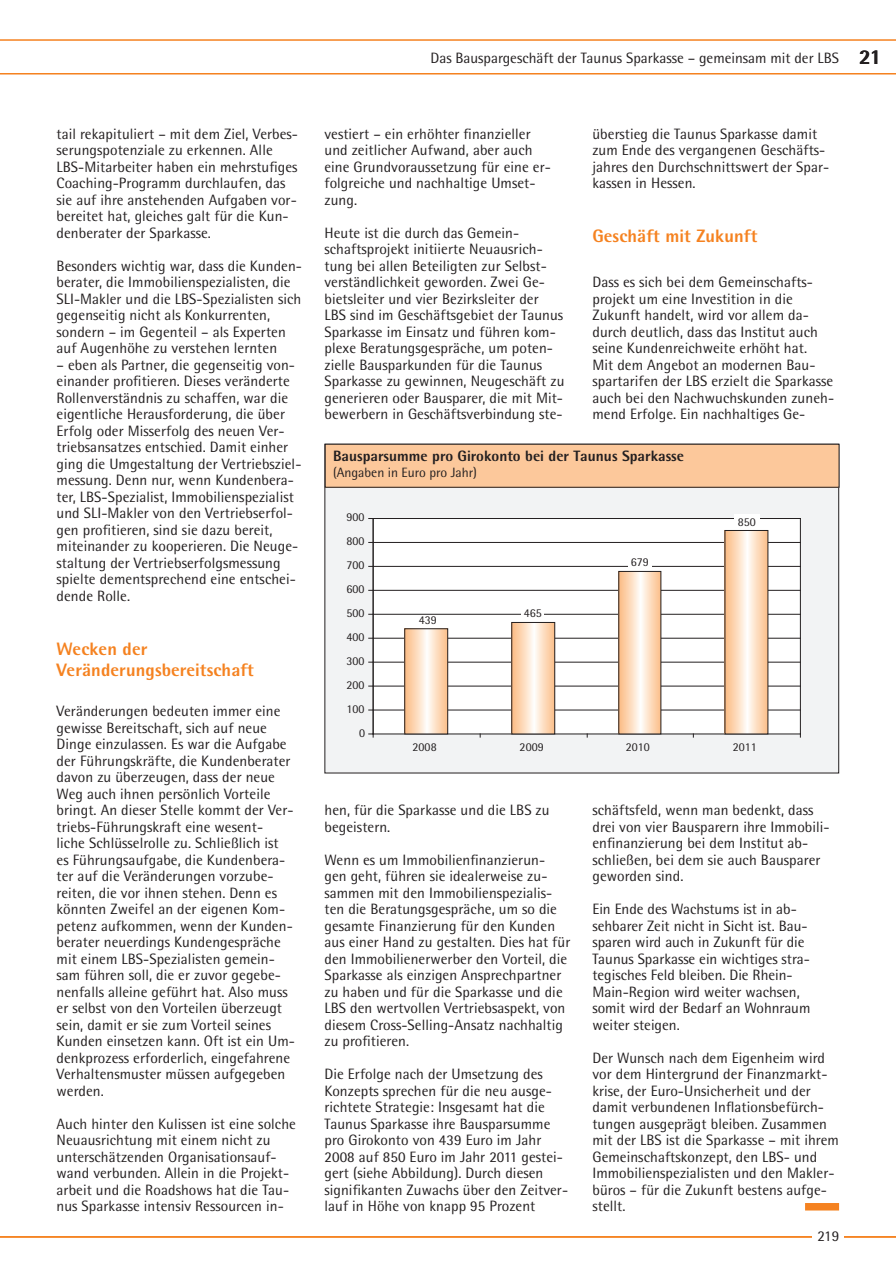
<style>
.page{position:relative;width:896px;height:1272px;background:#fff}
.page>*{position:absolute;margin:0;border:0;box-sizing:border-box;transform-origin:0 0}
.t1{font:800 18px/21px "Rotis Semi Sans";letter-spacing:.005em;color:#f58220}
.t2{font:15px/16.5px "Rotis Semi Sans";letter-spacing:.005em;color:#231f20}
.t3{font:800 15px "Rotis Semi Sans";color:#231f20}
.t4{font:13.5px "Rotis Semi Sans";color:#231f20}
.t5{font:12px "Rotis Semi Sans";color:#231f20}
.s1{font-weight:800;font-size:21px}
</style>
<div class="page">
<svg style="left:0;top:39px;width:896px;height:36px"></svg>
<hr style="left:0;top:1236px;width:896px;height:2px;background:#f58220">
<div style="left:805px;top:1203px;width:34px;height:7px;background:#f58220"></div>
<div style="left:325px;top:444px;width:514px;height:329px;background:#f2f3f4"></div>
<div style="left:373px;top:519px;width:427px;height:215px;background:#fff"></div>
<hr style="left:373px;top:710px;width:427px;height:1px;background:#231f20">
<hr style="left:373px;top:686px;width:427px;height:1px;background:#231f20">
<hr style="left:373px;top:662px;width:427px;height:1px;background:#231f20">
<hr style="left:373px;top:638px;width:427px;height:1px;background:#231f20">
<hr style="left:373px;top:614px;width:427px;height:1px;background:#231f20">
<hr style="left:373px;top:590px;width:427px;height:1px;background:#231f20">
<hr style="left:373px;top:566px;width:427px;height:1px;background:#231f20">
<hr style="left:373px;top:542px;width:427px;height:1px;background:#231f20">
<hr style="left:373px;top:518px;width:427px;height:1px;background:#231f20">
<hr style="left:800px;top:518px;width:1px;height:216px;background:#231f20">
<hr style="left:373px;top:734px;width:427px;height:1px;background:#231f20">
<svg style="left:406px;top:630px;width:40px;height:102px;background:#fddec2"></svg>
<div style="left:404px;top:628px;width:44px;height:106px;border:1px solid #231f20"></div>
<svg style="left:513px;top:624px;width:40px;height:108px;background:#fddec2"></svg>
<div style="left:511px;top:622px;width:44px;height:112px;border:1px solid #231f20"></div>
<svg style="left:620px;top:573px;width:39px;height:159px;background:#fddec2"></svg>
<svg style="left:726px;top:532px;width:40px;height:200px;background:#fddec2"></svg>
<hr style="left:373px;top:518px;width:1px;height:216px;background:#231f20">
<div style="left:521px;top:612px;width:23px;height:6px;background:#fff"></div>
<div style="left:628px;top:562px;width:23px;height:6px;background:#fff"></div>
<div style="left:734px;top:515px;width:25px;height:6px;background:#fff"></div>
<div style="left:325px;top:444px;width:514px;height:43px;background:#fcc89b"></div>
<div style="left:325px;top:444px;width:514px;height:44px;border:1px solid #231f20"></div>
<div style="left:812px;top:1217px;width:32px;height:31px;background:#fff"></div>
<p class="t2" style="left:430px;top:50px;width:453px">Das Bauspargeschäft der Taunus Sparkasse – gemeinsam mit der LBS <span class="s1">21</span></p>
<p class="t2" style="left:57px;top:125px;width:243px">tail rekapituliert – mit dem Ziel, Verbes&shy;serungspotenziale zu erkennen. Alle LBS-Mitarbeiter haben ein mehrstufiges Coaching-Programm durchlaufen, das sie auf ihre anstehenden Aufgaben vor&shy;bereitet hat, gleiches galt für die Kun&shy;denberater der Sparkasse.</p>
<p class="t2" style="left:57px;top:257px;width:247px">Besonders wichtig war, dass die Kunden&shy;berater, die Immobilienspezialisten, die SLI-Makler und die LBS-Spezialisten sich gegenseitig nicht als Konkurrenten, sondern – im Gegenteil – als Experten auf Augenhöhe zu verstehen lernten</p>
<p class="t2" style="left:57px;top:356px;width:246px">– eben als Partner, die gegenseitig von&shy;einander profitieren. Dieses veränderte Rollenverständnis zu schaffen, war die eigentliche Herausforderung, die über Erfolg oder Misserfolg des neuen Ver&shy;triebsansatzes entschied. Damit einher ging die Umgestaltung der Vertriebsziel&shy;messung. Denn nur, wenn Kundenbera&shy;ter, LBS-Spezialist, Immobilienspezialist und SLI-Makler von den Vertriebserfol&shy;gen profitieren, sind sie dazu bereit, miteinander zu kooperieren. Die Neuge&shy;staltung der Vertriebserfolgsmessung spielte dementsprechend eine entschei&shy;dende Rolle.</p>
<p class="t1" style="left:57px;top:638px;width:199px">Wecken der<br>Veränderungsbereitschaft</p>
<p class="t2" style="left:57px;top:703px;width:240px">Veränderungen bedeuten immer eine gewisse Bereitschaft, sich auf neue Dinge einzulassen. Es war die Aufgabe der Führungskräfte, die Kundenberater davon zu überzeugen, dass der neue Weg auch ihnen persönlich Vorteile bringt. An dieser Stelle kommt der Ver&shy;triebs-Führungskraft eine wesent&shy;liche Schlüsselrolle zu. Schließlich ist<br>es Führungsaufgabe, die Kundenbera&shy;ter auf die Veränderungen vorzube&shy;reiten, die vor ihnen stehen. Denn es könnten Zweifel an der eigenen Kom&shy;petenz aufkommen, wenn der Kunden&shy;berater neuerdings Kundengespräche mit einem LBS-Spezialisten gemein&shy;sam führen soll, die er zuvor gegebe&shy;nenfalls alleine geführt hat. Also muss er selbst von den Vorteilen überzeugt sein, damit er sie zum Vorteil seines Kunden einsetzen kann. Oft ist ein Um&shy;denkprozess erforderlich, eingefahrene Verhaltensmuster müssen aufgegeben werden.</p>
<p class="t2" style="left:57px;top:1115px;width:241px">Auch hinter den Kulissen ist eine solche Neuausrichtung mit einem nicht zu unterschätzenden Organisationsauf&shy;wand verbunden. Allein in die Projekt&shy;arbeit und die Roadshows hat die Tau&shy;nus Sparkasse intensiv Ressourcen in-</p>
<p class="t2" style="left:324px;top:125px;width:228px">vestiert – ein erhöhter finanzieller und zeitlicher Aufwand, aber auch eine Grundvoraussetzung für eine er&shy;folgreiche und nachhaltige Umset&shy;zung.</p>
<p class="t2" style="left:324px;top:224px;width:241px">Heute ist die durch das Gemein&shy;schaftsprojekt initiierte Neuausrich&shy;tung bei allen Beteiligten zur Selbst&shy;verständlichkeit geworden. Zwei Ge&shy;bietsleiter und vier Bezirksleiter der<br>LBS sind im Geschäftsgebiet der Taunus Sparkasse im Einsatz und führen kom&shy;plexe Beratungsgespräche, um poten&shy;zielle Bausparkunden für die Taunus Sparkasse zu gewinnen, Neugeschäft zu generieren oder Bausparer, die mit Mit&shy;bewerbern in Geschäftsverbindung ste-</p>
<p class="t2" style="left:592px;top:125px;width:238px">überstieg die Taunus Sparkasse damit zum Ende des vergangenen Geschäfts&shy;jahres den Durchschnittswert der Spar&shy;kassen in Hessen.</p>
<p class="t1" style="left:592px;top:225px;width:166px">Geschäft mit Zukunft</p>
<p class="t2" style="left:592px;top:274px;width:243px">Dass es sich bei dem Gemeinschafts&shy;projekt um eine Investition in die Zukunft handelt, wird vor allem da&shy;durch deutlich, dass das Institut auch seine Kundenreichweite erhöht hat.<br>Mit dem Angebot an modernen Bau&shy;spartarifen der LBS erzielt die Sparkasse auch bei den Nachwuchskunden zuneh&shy;mend Erfolge. Ein nachhaltiges Ge-</p>
<p class="t3" style="left:333px;top:446px;width:353px">Bausparsumme pro Girokonto bei der Taunus Sparkasse</p>
<p class="t4" style="left:333px;top:465px;width:145px">(Angaben in Euro pro Jahr)</p>
<p class="t5" style="left:347px;top:510px;width:20px">900</p>
<p class="t5" style="left:347px;top:534px;width:20px">800</p>
<p class="t5" style="left:347px;top:558px;width:20px">700</p>
<p class="t5" style="left:347px;top:582px;width:20px">600</p>
<p class="t5" style="left:347px;top:606px;width:20px">500</p>
<p class="t5" style="left:347px;top:630px;width:20px">400</p>
<p class="t5" style="left:347px;top:654px;width:20px">300</p>
<p class="t5" style="left:347px;top:678px;width:20px">200</p>
<p class="t5" style="left:347px;top:702px;width:20px">100</p>
<p class="t5" style="left:359px;top:726px;width:8px">0</p>
<p class="t5" style="left:419px;top:612px;width:20px">439</p>
<p class="t5" style="left:524px;top:606px;width:20px">465</p>
<p class="t5" style="left:631px;top:555px;width:20px">679</p>
<p class="t5" style="left:738px;top:515px;width:20px">850</p>
<p class="t5" style="left:413px;top:739px;width:26px">2008</p>
<p class="t5" style="left:520px;top:739px;width:26px">2009</p>
<p class="t5" style="left:626px;top:739px;width:26px">2010</p>
<p class="t5" style="left:733px;top:739px;width:26px">2011</p>
<p class="t2" style="left:324px;top:802px;width:227px">hen, für die Sparkasse und die LBS zu begeistern.</p>
<p class="t2" style="left:324px;top:851px;width:247px">Wenn es um Immobilienfinanzierun&shy;gen geht, führen sie idealerweise zu&shy;sammen mit den Immobilienspezialis&shy;ten die Beratungsgespräche, um so die gesamte Finanzierung für den Kunden aus einer Hand zu gestalten. Dies hat für den Immobilienerwerber den Vorteil, die Sparkasse als einzigen Ansprechpartner zu haben und für die Sparkasse und die LBS den wertvollen Vertriebsaspekt, von diesem Cross-Selling-Ansatz nachhaltig zu profitieren.</p>
<p class="t2" style="left:324px;top:1066px;width:245px">Die Erfolge nach der Umsetzung des Konzepts sprechen für die neu ausge&shy;richtete Strategie: Insgesamt hat die Taunus Sparkasse ihre Bausparsumme pro Girokonto von 439 Euro im Jahr 2008 auf 850 Euro im Jahr 2011 gestei&shy;gert (siehe Abbildung). Durch diesen signifikanten Zuwachs über den Zeitver&shy;lauf in Höhe von knapp 95 Prozent</p>
<p class="t2" style="left:592px;top:802px;width:239px">schäftsfeld, wenn man bedenkt, dass drei von vier Bausparern ihre Immobili&shy;enfinanzierung bei dem Institut ab&shy;schließen, bei dem sie auch Bausparer geworden sind.</p>
<p class="t2" style="left:592px;top:901px;width:220px">Ein Ende des Wachstums ist in ab&shy;sehbarer Zeit nicht in Sicht ist. Bau&shy;sparen wird auch in Zukunft für die<br>Taunus Sparkasse ein wichtiges stra&shy;tegisches Feld bleiben. Die Rhein-<br>Main-Region wird weiter wachsen, somit wird der Bedarf an Wohnraum weiter steigen.</p>
<p class="t2" style="left:592px;top:1049px;width:248px">Der Wunsch nach dem Eigenheim wird vor dem Hintergrund der Finanzmarkt&shy;krise, der Euro-Unsicherheit und der damit verbundenen Inflationsbefürch&shy;tungen ausgeprägt bleiben. Zusammen mit der LBS ist die Sparkasse – mit ihrem Gemeinschaftskonzept, den LBS- und Immobilienspezialisten und den Makler&shy;büros – für die Zukunft bestens aufge&shy;stellt.</p>
<p class="t2" style="left:817px;top:1227px;width:23px">219</p>
</div>
